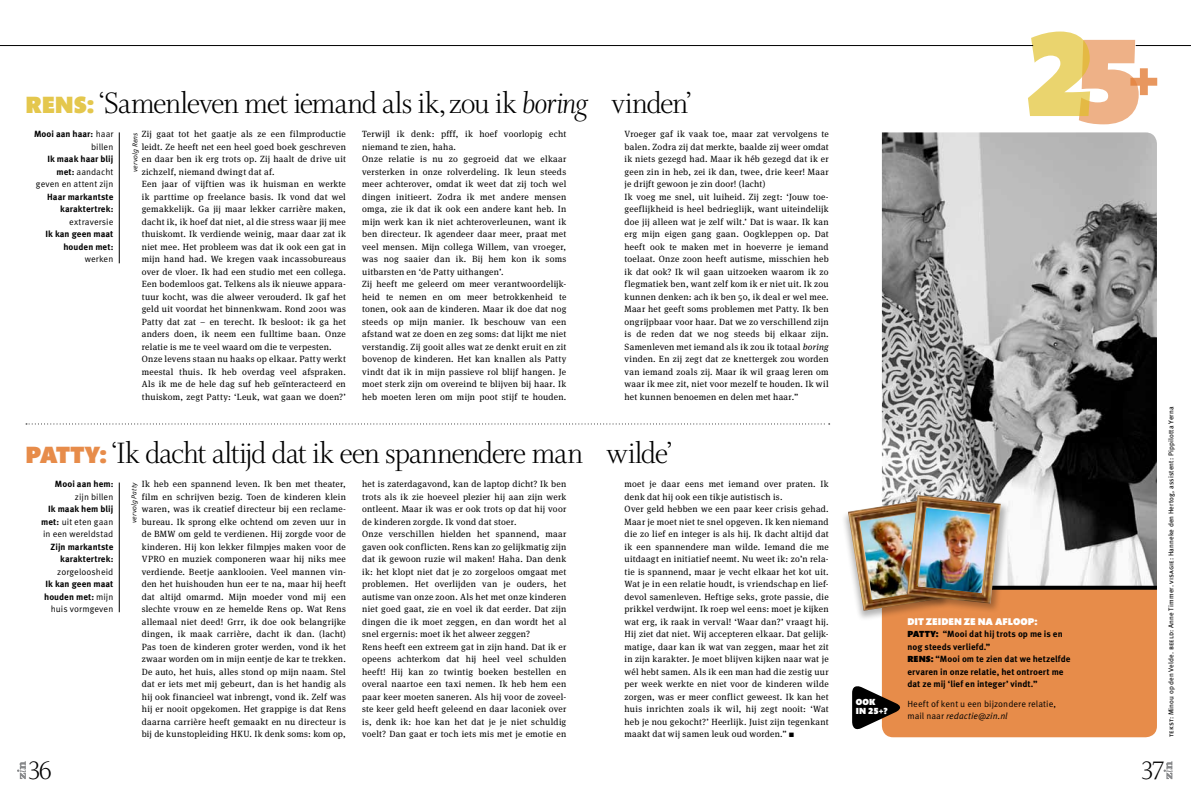
<style>
.page{position:relative;width:1191px;height:794px;background:#fff}
.page>*{position:absolute;margin:0;border:0;box-sizing:border-box;transform-origin:0 0}
.t1{font:900 122.6px "Mundo Sans Std";color:#dfbe20}
.t2{font:300 31.5px "Whitman Display";letter-spacing:-.025em;color:#000}
.t3{font:300 27px "Whitman Display";color:#000}
.t4{font:900 10px "Mundo Sans Std";letter-spacing:.005em;color:#fff}
.t5{font:9px/12.5px "Meta Serif OT";letter-spacing:.03em;color:#000}
.t6{font:700 9px/12.5px "Meta OT";letter-spacing:.01em;color:#000;text-align:right}
.t7{font:9px/12.5px "Meta OT";letter-spacing:.01em;color:#000;text-align:justify}
.t8{font:900 9px/9px "Mundo Sans Std";color:#fff}
.t9{font:7px "Meta OT";letter-spacing:.015em;color:#000}
.t10{font:italic 7px "Meta OT";letter-spacing:.015em;color:#000}
.s1{font-family:"Mundo Sans Std";font-weight:900;font-size:24px;color:#e4c74d}
.s2{font-style:italic}
.s3{font-weight:400}
.s4{font-weight:700}
.s5{font-family:"Mundo Sans Std";font-weight:900;font-size:24px;color:#e78c4a}
.s6{color:#e37e38}
.s7{font-size:61.5px;color:#e37e38}
.s8{font-family:"Mundo Sans Std";font-weight:900}
</style>
<div class="page">
<div style="left:882px;top:590px;width:275px;height:147px;background:#e78c4a"></div>
<img style="left:882px;top:132px;width:275px;height:454px">
<svg style="left:26px;top:423px;width:803px;height:1px"></svg>
<hr style="left:119px;top:132px;width:1px;height:131px;background:#000">
<hr style="left:119px;top:482px;width:1px;height:130px;background:#000">
<svg style="left:1163px;top:761px;width:9px;height:18px"></svg>
<svg style="left:17px;top:761px;width:9px;height:18px"></svg>
<hr style="left:0;top:45px;width:1033px;height:1px;background:#000">
<hr style="left:1135px;top:45px;width:56px;height:1px;background:#000">
<svg style="left:852px;top:683px;width:53px;height:49px;background:#7a5b44"></svg>
<svg style="left:1010px;top:586px;width:147px;height:4px"></svg>
<div style="left:841px;top:498px;width:110px;height:124px;background:#000;opacity:.3"></div>
<img style="left:848px;top:498px;width:57px;height:113px">
<div style="left:905px;top:493px;width:105px;height:120px;background:#000;opacity:.3"></div>
<img style="left:907px;top:495px;width:94px;height:108px">
<img style="left:860px;top:508px;width:129px;height:91px">
<img style="left:918px;top:508px;width:71px;height:85px">
<h2 class="t2" style="left:26px;top:85px;width:667px"><span class="s1">RENS:</span> ‘Samenleven met iemand als ik, zou ik <span class="s2">boring</span> vinden’</h2>
<p class="t6" style="left:34px;top:128px;width:81px">Mooi aan haar: <span class="s3">haar billen</span></p>
<p class="t7" style="left:36px;top:153px;width:79px;text-align:right"><span class="s4">Ik maak haar blij met:</span> aandacht geven en attent zijn</p>
<p class="t6" style="left:47px;top:190px;width:68px">Haar markantste karaktertrek:</p>
<p class="t7" style="left:69px;top:215px;width:46px">extraversie</p>
<p class="t6" style="left:46px;top:228px;width:69px">Ik kan geen maat houden met:</p>
<p class="t7" style="left:85px;top:253px;width:30px">werken</p>
<p class="t5" style="left:142px;top:128px;width:206px">Zij gaat tot het gaatje als ze een filmproductie leidt. Ze heeft net een heel goed boek geschreven en daar ben ik erg trots op. Zij haalt de drive uit zichzelf, niemand dwingt dat af.<br>Een jaar of vijftien was ik huisman en werkte ik parttime op freelance basis. Ik vond dat wel gemakkelijk. Ga jij maar lekker carrière maken, dacht ik, ik hoef dat niet, al die stress waar jij mee thuiskomt. Ik verdiende weinig, maar daar zat ik niet mee. Het probleem was dat ik ook een gat in mijn hand had. We kregen vaak incassobureaus over de vloer. Ik had een studio met een collega.<br>Een bodemloos gat. Telkens als ik nieuwe appara&shy;tuur kocht, was die alweer verouderd. Ik gaf het geld uit voordat het binnenkwam. Rond 2001 was Patty dat zat – en terecht. Ik besloot: ik ga het anders doen, ik neem een fulltime baan. Onze relatie is me te veel waard om die te verpesten.<br>Onze levens staan nu haaks op elkaar. Patty werkt meestal thuis. Ik heb overdag veel afspraken.<br>Als ik me de hele dag suf heb geïnteracteerd en thuiskom, zegt Patty: ‘Leuk, wat gaan we doen?’</p>
<p class="t5" style="left:362px;top:128px;width:206px">Terwijl ik denk: pfff, ik hoef voorlopig echt niemand te zien, haha.<br>Onze relatie is nu zo gegroeid dat we elkaar versterken in onze rolverdeling. Ik leun steeds meer achterover, omdat ik weet dat zij toch wel dingen initieert. Zodra ik met andere mensen omga, zie ik dat ik ook een andere kant heb. In mijn werk kan ik niet achteroverleunen, want ik ben directeur. Ik agendeer daar meer, praat met veel mensen. Mijn collega Willem, van vroeger, was nog saaier dan ik. Bij hem kon ik soms uitbarsten en ‘de Patty uithangen’.<br>Zij heeft me geleerd om meer verantwoordelijk&shy;heid te nemen en om meer betrokkenheid te tonen, ook aan de kinderen. Maar ik doe dat nog steeds op mijn manier. Ik beschouw van een afstand wat ze doen en zeg soms: dat lijkt me niet verstandig. Zij gooit alles wat ze denkt eruit en zit bovenop de kinderen. Het kan knallen als Patty vindt dat ik in mijn passieve rol blijf hangen. Je moet sterk zijn om overeind te blijven bij haar. Ik heb moeten leren om mijn poot stijf te houden.</p>
<p class="t5" style="left:624px;top:128px;width:206px">Vroeger gaf ik vaak toe, maar zat vervolgens te balen. Zodra zij dat merkte, baalde zij weer omdat ik niets gezegd had. Maar ik héb gezegd dat ik er geen zin in heb, zei ik dan, twee, drie keer! Maar je drijft gewoon je zin door! (lacht)<br>Ik voeg me snel, uit luiheid. Zij zegt: ‘Jouw toe&shy;geeflijkheid is heel bedrieglijk, want uiteindelijk doe jij alleen wat je zelf wilt.’ Dat is waar. Ik kan erg mijn eigen gang gaan. Oogkleppen op. Dat heeft ook te maken met in hoeverre je iemand toelaat. Onze zoon heeft autisme, misschien heb ik dat ook? Ik wil gaan uitzoeken waarom ik zo flegmatiek ben, want zelf kom ik er niet uit. Ik zou kunnen denken: ach ik ben 50, ik deal er wel mee.<br>Maar het geeft soms problemen met Patty. Ik ben ongrijpbaar voor haar. Dat we zo verschillend zijn is de reden dat we nog steeds bij elkaar zijn.<br>Samenleven met iemand als ik zou ik totaal <span class="s2">boring </span>vinden. En zij zegt dat ze knettergek zou worden van iemand zoals zij. Maar ik wil graag leren om waar ik mee zit, niet voor mezelf te houden. Ik wil het kunnen benoemen en delen met haar.”</p>
<p class="t10" style="left:131px;top:172px;width:41px;rotate:-90deg">vervolg Rens</p>
<h2 class="t2" style="left:26px;top:435px;width:648px"><span class="s5">PATTY:</span> ‘Ik dacht altijd dat ik een spannendere man wilde’</h2>
<p class="t6" style="left:55px;top:478px;width:60px">Mooi aan hem:</p>
<p class="t7" style="left:75px;top:490px;width:40px">zijn billen</p>
<p class="t7" style="left:41px;top:503px;width:74px;text-indent:7px"><span class="s4">Ik maak hem blij met:</span> uit eten gaan in een wereldstad</p>
<p class="t6" style="left:51px;top:540px;width:64px">Zijn markantste karaktertrek:</p>
<p class="t7" style="left:57px;top:565px;width:58px">zorgeloosheid</p>
<p class="t6" style="left:44px;top:578px;width:71px">Ik kan geen maat houden met: <span class="s3">mijn huis vormgeven</span></p>
<p class="t5" style="left:142px;top:478px;width:206px;text-align:justify">Ik heb een spannend leven. Ik ben met theater, film en schrijven bezig. Toen de kinderen klein waren, was ik creatief directeur bij een reclame&shy;bureau. Ik sprong elke ochtend om zeven uur in de BMW om geld te verdienen. Hij zorgde voor de kinderen. Hij kon lekker filmpjes maken voor de VPRO en muziek componeren waar hij niks mee verdiende. Beetje aanklooien. Veel mannen vin&shy;den het huishouden hun eer te na, maar hij heeft dat altijd omarmd. Mijn moeder vond mij een slechte vrouw en ze hemelde Rens op. Wat Rens allemaal niet deed! Grrr, ik doe ook belangrijke dingen, ik maak carrière, dacht ik dan. (lacht)<br>Pas toen de kinderen groter werden, vond ik het zwaar worden om in mijn eentje de kar te trekken.<br>De auto, het huis, alles stond op mijn naam. Stel dat er iets met mij gebeurt, dan is het handig als hij ook financieel wat inbrengt, vond ik. Zelf was hij er nooit opgekomen. Het grappige is dat Rens daarna carrière heeft gemaakt en nu directeur is bij de kunstopleiding HKU. Ik denk soms: kom op,</p>
<p class="t5" style="left:362px;top:478px;width:206px">het is zaterdagavond, kan de laptop dicht? Ik ben trots als ik zie hoeveel plezier hij aan zijn werk ontleent. Maar ik was er ook trots op dat hij voor de kinderen zorgde. Ik vond dat stoer.<br>Onze verschillen hielden het spannend, maar gaven ook conflicten. Rens kan zo gelijkmatig zijn dat ik gewoon ruzie wil maken! Haha. Dan denk ik: het klopt niet dat je zo zorgeloos omgaat met problemen. Het overlijden van je ouders, het autisme van onze zoon. Als het met onze kinderen niet goed gaat, zie en voel ik dat eerder. Dat zijn dingen die ik moet zeggen, en dan wordt het al snel ergernis: moet ik het alweer zeggen?<br>Rens heeft een extreem gat in zijn hand. Dat ik er opeens achterkom dat hij heel veel schulden heeft! Hij kan zo twintig boeken bestellen en overal naartoe een taxi nemen. Ik heb hem een paar keer moeten saneren. Als hij voor de zoveel&shy;ste keer geld heeft geleend en daar laconiek over is, denk ik: hoe kan het dat je je niet schuldig voelt? Dan gaat er toch iets mis met je emotie en</p>
<p class="t5" style="left:624px;top:478px;width:206px">moet je daar eens met iemand over praten. Ik denk dat hij ook een tikje autistisch is.<br>Over geld hebben we een paar keer crisis gehad.<br>Maar je moet niet te snel opgeven. Ik ken niemand die zo lief en integer is als hij. Ik dacht altijd dat ik een spannendere man wilde. Iemand die me uitdaagt en initiatief neemt. Nu weet ik: zo’n rela&shy;tie is spannend, maar je vecht elkaar het kot uit.<br>Wat je in een relatie houdt, is vriendschap en lief&shy;devol samenleven. Heftige seks, grote passie, die prikkel verdwijnt. Ik roep wel eens: moet je kijken wat erg, ik raak in verval! ‘Waar dan?’ vraagt hij.<br>Hij ziet dat niet. Wij accepteren elkaar. Dat gelijk&shy;matige, daar kan ik wat van zeggen, maar het zit in zijn karakter. Je moet blijven kijken naar wat je wél hebt samen. Als ik een man had die zestig uur per week werkte en niet voor de kinderen wilde zorgen, was er meer conflict geweest. Ik kan het huis inrichten zoals ik wil, hij zegt nooit: ‘Wat heb je nou gekocht?’ Heerlijk. Juist zijn tegenkant maakt dat wij samen leuk oud worden.” ■</p>
<p class="t10" style="left:130px;top:523px;width:42px;rotate:-90deg">vervolg Patty</p>
<h1 class="t1" style="left:1024px;top:6px;width:140px">2<span class="s6">5</span><span class="s7">+</span></h1>
<p class="t8" style="left:856px;top:697px;width:33px">OOK<br>IN 25+?</p>
<p class="t4" style="left:907px;top:616px;width:132px">DIT ZEIDEN ZE NA AFLOOP:</p>
<p class="t6" style="left:907px;top:628px;width:165px;text-align:left"><span class="s8">PATTY:</span> “Mooi dat hij trots op me is en nog steeds verliefd.”<br><span class="s8">RENS:</span> “Mooi om te zien dat we hetzelfde ervaren in onze relatie, het ontroert me dat ze mij ‘lief en integer’ vindt.”</p>
<p class="t7" style="left:907px;top:697px;width:150px">Heeft of kent u een bijzondere relatie, mail naar <span class="s2">redactie@zin.nl</span></p>
<p class="t9" style="left:1166px;top:737px;width:332px;rotate:-90deg">tekst: Minou op den Velde. beeld: Anne Timmer. visagie: Hanneke den Hertog, assistent: Pippilotta Yerna</p>
<h3 class="t3" style="left:28px;top:755px;width:25px">36</h3>
<h3 class="t3" style="left:1141px;top:755px;width:24px">37</h3>
</div>
